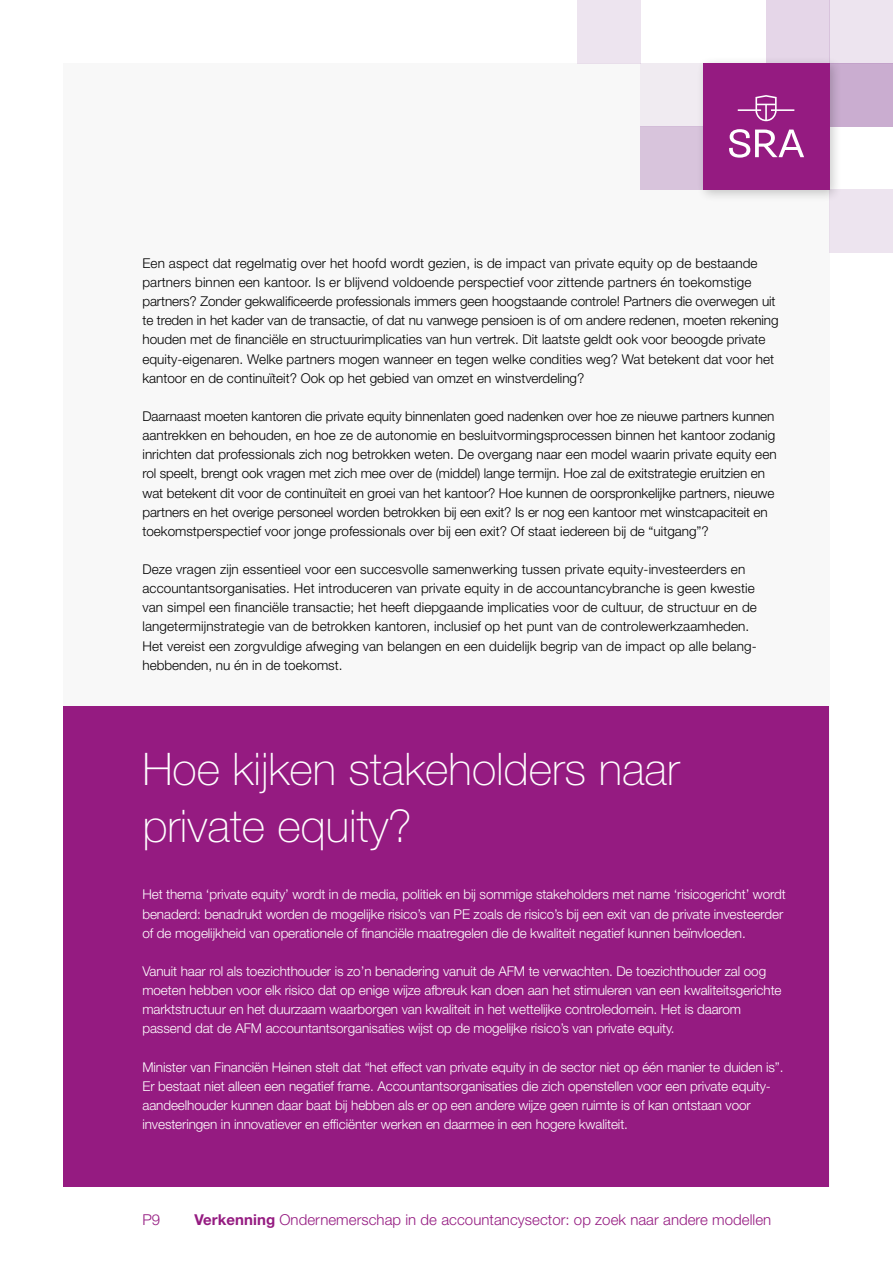
<style>
.page{position:relative;width:893px;height:1263px;background:#fff}
.page>*{position:absolute;margin:0;border:0;box-sizing:border-box;transform-origin:0 0}
.t1{font:100 45px/57.4px "Helvetica Neue LT Std";color:#fff}
.t2{font:300 15px "Helvetica Neue LT Std";letter-spacing:.005em;color:#951b81}
.t3{font:300 13.5px/19.2px "Helvetica Neue LT Std";letter-spacing:.005em;color:#000}
.t4{font:300 13.5px/19.2px "Helvetica Neue LT Std";letter-spacing:-.01em;color:#fff}
.s1{font-weight:700}
</style>
<div class="page">
<div style="left:63px;top:63px;width:767px;height:1123px;background:#f8f8f8"></div>
<div style="left:830px;top:0;width:63px;height:63px;background:#ede4ef"></div>
<div style="left:767px;top:0;width:63px;height:63px;background:#e5d6e8"></div>
<div style="left:640px;top:63px;width:63px;height:63px;background:#f0ebf1"></div>
<div style="left:830px;top:189px;width:63px;height:64px;background:#ede4ef"></div>
<div style="left:830px;top:63px;width:63px;height:63px;background:#caadd0"></div>
<div style="left:577px;top:0;width:63px;height:63px;background:#ede4ef"></div>
<div style="left:640px;top:126px;width:63px;height:63px;background:#d8c4dc"></div>
<div style="left:697px;top:56px;width:146px;height:147px;background:#000;opacity:.2"></div>
<div style="left:703px;top:63px;width:127px;height:126px;background:#951b81"></div>
<svg style="left:738px;top:95px;width:56px;height:26px"></svg>
<svg style="left:729px;top:129px;width:75px;height:29px"></svg>
<div style="left:64px;top:706px;width:765px;height:480px;background:#951b81"></div>
<p class="t3" style="left:142px;top:253px;width:638px">Een aspect dat regelmatig over het hoofd wordt gezien, is de impact van private equity op de bestaande partners binnen een kantoor. Is er blijvend voldoende perspectief voor zittende partners én toekomstige partners? Zonder gekwalificeerde professionals immers geen hoogstaande controle! Partners die overwegen uit te treden in het kader van de transactie, of dat nu vanwege pensioen is of om andere redenen, moeten rekening houden met de financiële en structuurimplicaties van hun vertrek. Dit laatste geldt ook voor beoogde private equity-eigenaren. Welke partners mogen wanneer en tegen welke condities weg? Wat betekent dat voor het kantoor en de continuïteit? Ook op het gebied van omzet en winstverdeling?</p>
<p class="t3" style="left:142px;top:406px;width:636px">Daarnaast moeten kantoren die private equity binnenlaten goed nadenken over hoe ze nieuwe partners kunnen aantrekken en behouden, en hoe ze de autonomie en besluitvormingsprocessen binnen het kantoor zodanig inrichten dat professionals zich nog betrokken weten. De overgang naar een model waarin private equity een rol speelt, brengt ook vragen met zich mee over de (middel) lange termijn. Hoe zal de exitstrategie eruitzien en wat betekent dit voor de continuïteit en groei van het kantoor? Hoe kunnen de oorspronkelijke partners, nieuwe partners en het overige personeel worden betrokken bij een exit? Is er nog een kantoor met winstcapaciteit en toekomstperspectief voor jonge professionals over bij een exit? Of staat iedereen bij de “uitgang”?</p>
<p class="t3" style="left:142px;top:559px;width:616px">Deze vragen zijn essentieel voor een succesvolle samenwerking tussen private equity-investeerders en accountantsorganisaties. Het introduceren van private equity in de accountancybranche is geen kwestie van simpel een financiële transactie; het heeft diepgaande implicaties voor de cultuur, de structuur en de langetermijnstrategie van de betrokken kantoren, inclusief op het punt van de controlewerkzaamheden.<br>Het vereist een zorgvuldige afweging van belangen en een duidelijk begrip van de impact op alle belang&shy;hebbenden, nu én in de toekomst.</p>
<h1 class="t1" style="left:142px;top:740px;width:539px">Hoe kijken stakeholders naar private equity?</h1>
<p class="t4" style="left:142px;top:885px;width:645px">Het thema ‘private equity’ wordt in de media, politiek en bij sommige stakeholders met name ‘risicogericht’ wordt benaderd: benadrukt worden de mogelijke risico’s van PE zoals de risico’s bij een exit van de private investeerder of de mogelijkheid van operationele of financiële maatregelen die de kwaliteit negatief kunnen beïnvloeden.</p>
<p class="t4" style="left:142px;top:961px;width:641px">Vanuit haar rol als toezichthouder is zo’n benadering vanuit de AFM te verwachten. De toezichthouder zal oog moeten hebben voor elk risico dat op enige wijze afbreuk kan doen aan het stimuleren van een kwaliteitsgerichte marktstructuur en het duurzaam waarborgen van kwaliteit in het wettelijke controledomein. Het is daarom passend dat de AFM accountantsorganisaties wijst op de mogelijke risico’s van private equity.</p>
<p class="t4" style="left:142px;top:1057px;width:643px">Minister van Financiën Heinen stelt dat “het effect van private equity in de sector niet op één manier te duiden is”.<br>Er bestaat niet alleen een negatief frame. Accountantsorganisaties die zich openstellen voor een private equity&shy;aandeelhouder kunnen daar baat bij hebben als er op een andere wijze geen ruimte is of kan ontstaan voor investeringen in innovatiever en efficiënter werken en daarmee in een hogere kwaliteit.</p>
<p class="t2" style="left:142px;top:1210px;width:19px">P9</p>
<p class="t2" style="left:195px;top:1210px;width:578px"><span class="s1">Verkenning</span> Ondernemerschap in de accountancysector: op zoek naar andere modellen</p>
</div>
